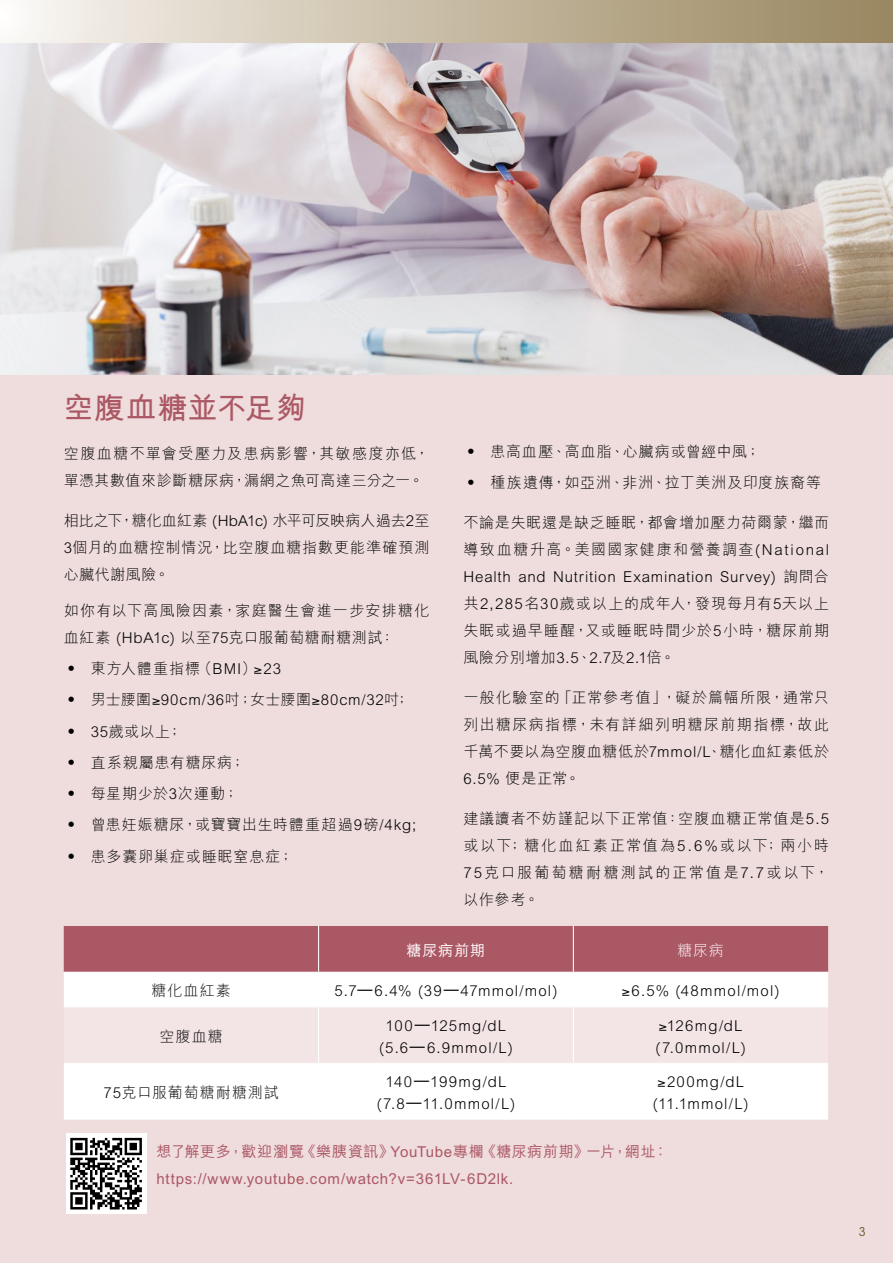
<style>
.page{position:relative;width:893px;height:1263px;background:#efdcdc}
.page>*{position:absolute;margin:0;border:0;box-sizing:border-box;transform-origin:0 0}
.t1{font:700 30px "M Hei HK";letter-spacing:.03em;color:#ab5865}
.t2{font:300 15px/27px "M Hei HK";letter-spacing:.06em;color:#000;text-align:justify}
.t3{font:300 15px/21.8px "M Hei HK";letter-spacing:.08em;color:#000;text-align:center}
.t4{font:500 15px/27px "M Hei HK";letter-spacing:.045em;color:#ab5865}
.t5{font:300 15px "M Hei HK";letter-spacing:.035em;color:#000}
.t6{font:500 15px "M Hei HK";letter-spacing:.06em;color:#fff}
.t7{font:300 15px "M Hei HK";color:#fff}
.t8{font:12px "ITC Avant Garde Std";color:#6e572b}
</style>
<div class="page">
<div style="left:64px;top:926px;width:764px;height:46px;background:#ab5865"></div>
<div style="left:64px;top:973px;width:764px;height:147px;background:#fff"></div>
<div style="left:64px;top:1007px;width:764px;height:56px;background:#f3e4e5"></div>
<hr style="left:318px;top:926px;width:1px;height:46px;background:#fff">
<hr style="left:573px;top:926px;width:1px;height:46px;background:#fff">
<hr style="left:318px;top:973px;width:1px;height:33px;background:#fff">
<hr style="left:573px;top:973px;width:1px;height:33px;background:#fff">
<hr style="left:64px;top:1006px;width:255px;height:1px;background:#fff">
<hr style="left:319px;top:1006px;width:254px;height:1px;background:#fff">
<hr style="left:318px;top:1007px;width:1px;height:56px;background:#fff">
<hr style="left:573px;top:1006px;width:255px;height:1px;background:#fff">
<hr style="left:573px;top:1007px;width:1px;height:56px;background:#fff">
<hr style="left:64px;top:1063px;width:255px;height:1px;background:#fff">
<hr style="left:319px;top:1063px;width:254px;height:1px;background:#fff">
<hr style="left:318px;top:1064px;width:1px;height:56px;background:#fff">
<hr style="left:573px;top:1063px;width:255px;height:1px;background:#fff">
<hr style="left:573px;top:1064px;width:1px;height:56px;background:#fff">
<hr style="left:64px;top:972px;width:255px;height:1px;background:#fff">
<hr style="left:319px;top:972px;width:254px;height:1px;background:#fff">
<hr style="left:573px;top:972px;width:255px;height:1px;background:#fff">
<img style="left:1px;top:43px;width:892px;height:331px">
<div style="left:66px;top:1133px;width:80px;height:81px;background:#fff"></div>
<svg style="left:70px;top:1137px;width:72px;height:73px"></svg>
<svg style="left:70px;top:1138px;width:72px;height:71px"></svg>
<div style="left:0;top:0;width:893px;height:43px;background:linear-gradient(to right,#f9f6f2,#98845b)"></div>
<h1 class="t1" style="left:64px;top:386px;width:243px">空腹血糖並不足夠</h1>
<p class="t2" style="left:64px;top:440px;width:367px">空腹血糖不單會受壓力及患病影響，其敏感度亦低，單憑其數值來診斷糖尿病，漏網之魚可高達三分之一。</p>
<p class="t2" style="left:64px;top:506px;width:367px">相比之下，糖化血紅素 (HbA1c) 水平可反映病人過去2至3個月的血糖控制情況，比空腹血糖指數更能準確預測心臟代謝風險。</p>
<p class="t2" style="left:64px;top:597px;width:367px">如你有以下高風險因素，家庭醫生會進一步安排糖化血紅素 (HbA1c) 以至75克口服葡萄糖耐糖測試：</p>
<p class="t2" style="left:64px;top:655px;width:219px">• 東方人體重指標（BMI）≥23</p>
<p class="t5" style="left:64px;top:692px;width:352px">• 男士腰圍≥90cm/36吋；女士腰圍≥80cm/32吋﹔</p>
<p class="t2" style="left:64px;top:717px;width:120px">• 35歲或以上；</p>
<p class="t2" style="left:64px;top:749px;width:183px">• 直系親屬患有糖尿病；</p>
<p class="t2" style="left:64px;top:780px;width:176px">• 每星期少於3次運動；</p>
<p class="t2" style="left:64px;top:811px;width:354px">• 曾患妊娠糖尿，或寶寶出生時體重超過9磅/4kg;</p>
<p class="t2" style="left:64px;top:842px;width:231px">• 患多囊卵巢症或睡眠窒息症；</p>
<p class="t2" style="left:463px;top:438px;width:298px">• 患高血壓、高血脂、心臟病或曾經中風；</p>
<p class="t2" style="left:463px;top:469px;width:359px">• 種族遺傳，如亞洲、非洲、拉丁美洲及印度族裔等</p>
<p class="t2" style="left:463px;top:509px;width:367px">不論是失眠還是缺乏睡眠，都會增加壓力荷爾蒙，繼而導致血糖升高。美國國家健康和營養調查(National Health and Nutrition Examination Survey) 詢問合共2,285名30歲或以上的成年人，發現每月有5天以上失眠或過早睡醒，又或睡眠時間少於5小時，糖尿前期風險分別增加3.5、2.7及2.1倍。</p>
<p class="t2" style="left:463px;top:684px;width:367px">一般化驗室的「正常參考值」，礙於篇幅所限，通常只列出糖尿病指標，未有詳細列明糖尿前期指標，故此千萬不要以為空腹血糖低於7mmol/L、糖化血紅素低於6.5% 便是正常。</p>
<p class="t2" style="left:463px;top:804px;width:367px">建議讀者不妨謹記以下正常值：空腹血糖正常值是5.5或以下﹔糖化血紅素正常值為5.6%或以下﹔兩小時75克口服葡萄糖耐糖測試的正常值是7.7或以下，以作參考。</p>
<p class="t6" style="left:407px;top:939px;width:80px">糖尿病前期</p>
<p class="t7" style="left:677px;top:943px;width:48px">糖尿病</p>
<p class="t2" style="left:152px;top:977px;width:81px">糖化血紅素</p>
<p class="t2" style="left:334px;top:977px;width:225px">5.7–6.4% (39–47mmol/mol)</p>
<p class="t3" style="left:622px;top:980px;width:159px">≥6.5% (48mmol/mol)</p>
<p class="t2" style="left:160px;top:1022px;width:65px">空腹血糖</p>
<p class="t3" style="left:379px;top:1014px;width:135px">100–125mg/dL (5.6–6.9mmol/L)</p>
<p class="t3" style="left:656px;top:1014px;width:92px;text-align:left">≥126mg/dL (7.0mmol/L)</p>
<p class="t2" style="left:104px;top:1079px;width:177px">75克口服葡萄糖耐糖測試</p>
<p class="t3" style="left:377px;top:1071px;width:140px">140–199mg/dL (7.8–11.0mmol/L)</p>
<p class="t3" style="left:653px;top:1071px;width:97px">≥200mg/dL (11.1mmol/L)</p>
<p class="t4" style="left:156px;top:1136px;width:513px">想了解更多，歡迎瀏覽《樂胰資訊》YouTube專欄《糖尿病前期》一片，網址：https://www.youtube.com/watch?v=361LV-6D2lk.</p>
<p class="t8" style="left:859px;top:1224px;width:8px">3</p>
</div>
